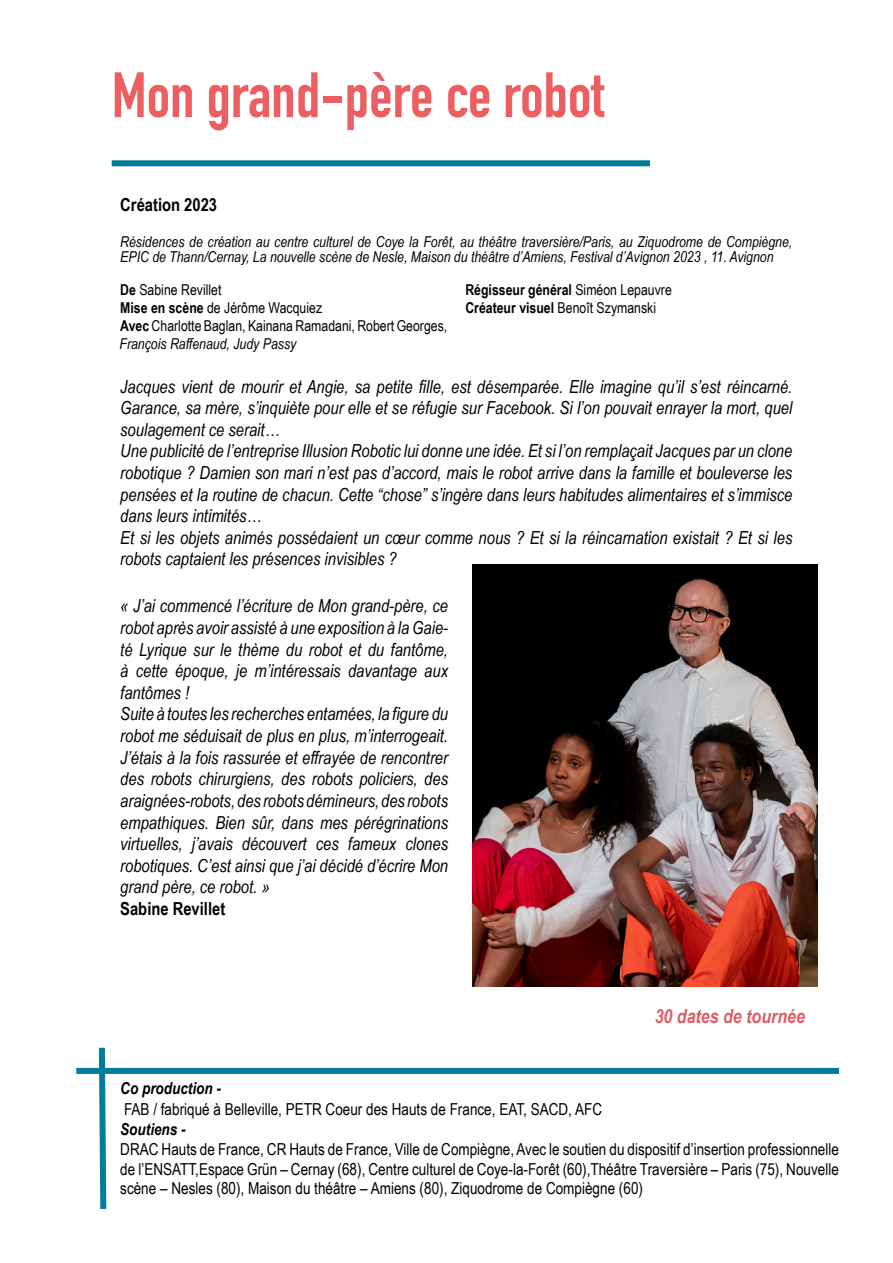
<style>
.page{position:relative;width:893px;height:1263px;background:#fff}
.page>*{position:absolute;margin:0;border:0;box-sizing:border-box;transform-origin:0 0}
.t1{font:700 63px "DIN Condensed";color:#eb5f61}
.t2{font:italic 700 19.5px "Arial Narrow";color:#eb5f61}
.t3{font:italic 700 19.5px "Arial Narrow";color:#dc5e65}
.t4{font:italic 18px/21.6px "Arial Narrow";color:#000}
.t5{font:700 18px "Arial Narrow";color:#000}
.t6{font:16.5px/19.8px "Arial Narrow";color:#000;text-align:justify}
.t7{font:italic 700 16.5px "Arial Narrow";color:#000}
.t8{font:italic 15px/15px "Arial Narrow";color:#000}
.t9{font:15px/18px "Arial Narrow";color:#000}
.t10{font:700 15px/18px "Arial Narrow";color:#000}
.s1{font-weight:700}
.s2{font-weight:400}
</style>
<div class="page">
<div style="left:112px;top:160px;width:538px;height:6px;background:#007b9c"></div>
<div style="left:76px;top:1068px;width:763px;height:6px;background:#037b9d"></div>
<svg style="left:96px;top:1047px;width:13px;height:162px"></svg>
<img style="left:472px;top:564px;width:346px;height:422px">
<h1 class="t1" style="left:112px;top:53px;width:494px">Mon grand-père ce robot</h1>
<p class="t5" style="left:120px;top:191px;width:98px">Création 2023</p>
<p class="t8" style="left:120px;top:234px;width:674px">Résidences de création au centre culturel de Coye la Forêt, au théâtre traversière/Paris, au Ziquodrome de Compiègne,<br>EPIC de Thann/Cernay, La nouvelle scène de Nesle, Maison du théâtre d’Amiens, Festival d’Avignon 2023 , 11. Avignon</p>
<p class="t9" style="left:120px;top:281px;width:329px"><span class="s1">De</span> Sabine Revillet<br><span class="s1">Mise en scène</span> de Jérôme Wacquiez<br><span class="s1">Avec</span> Charlotte Baglan, Kainana Ramadani, Robert Georges, Al in Meneust, J y Passy</p>
<p class="t10" style="left:465px;top:280px;width:208px">Régisseur général <span class="s2">Siméon Lepauvre<br></span>Créateur visuel <span class="s2">Benoît Szymanski</span></p>
<p class="t4" style="left:120px;top:375px;width:674px">Jacques vient de mourir et Angie, sa petite fille, est désemparée. Elle imagine qu’il s’est réincarné.<br>Garance, sa mère, s’inquiète pour elle et se réfugie sur Facebook. Si l’on pouvait enrayer la mort, quel soulagement ce serait…<br>Une publicité de l’entreprise Illusion Robotic lui donne une idée. Et si l’on remplaçait Jacques par un clone robotique ? Damien son mari n’est pas d’accord, mais le robot arrive dans la famille et bouleverse les pensées et la routine de chacun. Cette “chose” s’ingère dans leurs habitudes alimentaires et s’immisce dans leurs intimités…<br>Et si les objets animés possédaient un cœur comme nous ? Et si la réincarnation existait ? Et si les robots captaient les présences invisibles ?</p>
<p class="t4" style="left:120px;top:595px;width:329px">« J’ai commencé l’écriture de Mon grand-père, ce robot après avoir assisté à une exposition à la Gaie&shy;té Lyrique sur le thème du robot et du fantôme, à cette époque, je m’intéressais davantage aux fantômes !<br>Suite à toutes les recherches entamées, la figure du robot me séduisait de plus en plus, m’interrogeait.<br>J’étais à la fois rassurée et effrayée de rencontrer des robots chirurgiens, des robots policiers, des araignées-robots, des robots démineurs, des robots empathiques. Bien sûr, dans mes pérégrinations virtuelles, j’avais découvert ces fameux clones robotiques. C’est ainsi que j’ai décidé d’écrire Mon grand père, ce robot. »</p>
<p class="t5" style="left:120px;top:895px;width:107px">Sabine Revillet</p>
<p class="t8" style="left:119px;top:336px;width:178px">François Raffenaud, Judy Passy</p>
<p class="t2" style="left:662px;top:1001px;width:179px">festival ’Avignon 2023</p>
<p class="t3" style="left:655px;top:1002px;width:152px">30 dates de tournée</p>
<p class="t7" style="left:120px;top:1075px;width:102px">Co production -</p>
<p class="t6" style="left:124px;top:1099px;width:480px">FAB / fabriqué à Belleville, PETR Coeur des Hauts de France, EAT, SACD, AFC</p>
<p class="t7" style="left:120px;top:1117px;width:67px">Soutiens -</p>
<p class="t6" style="left:120px;top:1138px;width:720px">DRAC Hauts de France, CR Hauts de France, Ville de Compiègne, Avec le soutien du dispositif d’insertion professionnelle de l’ENSATT,Espace Grün – Cernay (68), Centre culturel de Coye-la-Forêt (60),Théâtre Traversière – Paris (75), Nouvelle scène – Nesles (80), Maison du théâtre – Amiens (80), Ziquodrome de Compiègne (60)</p>
</div>
